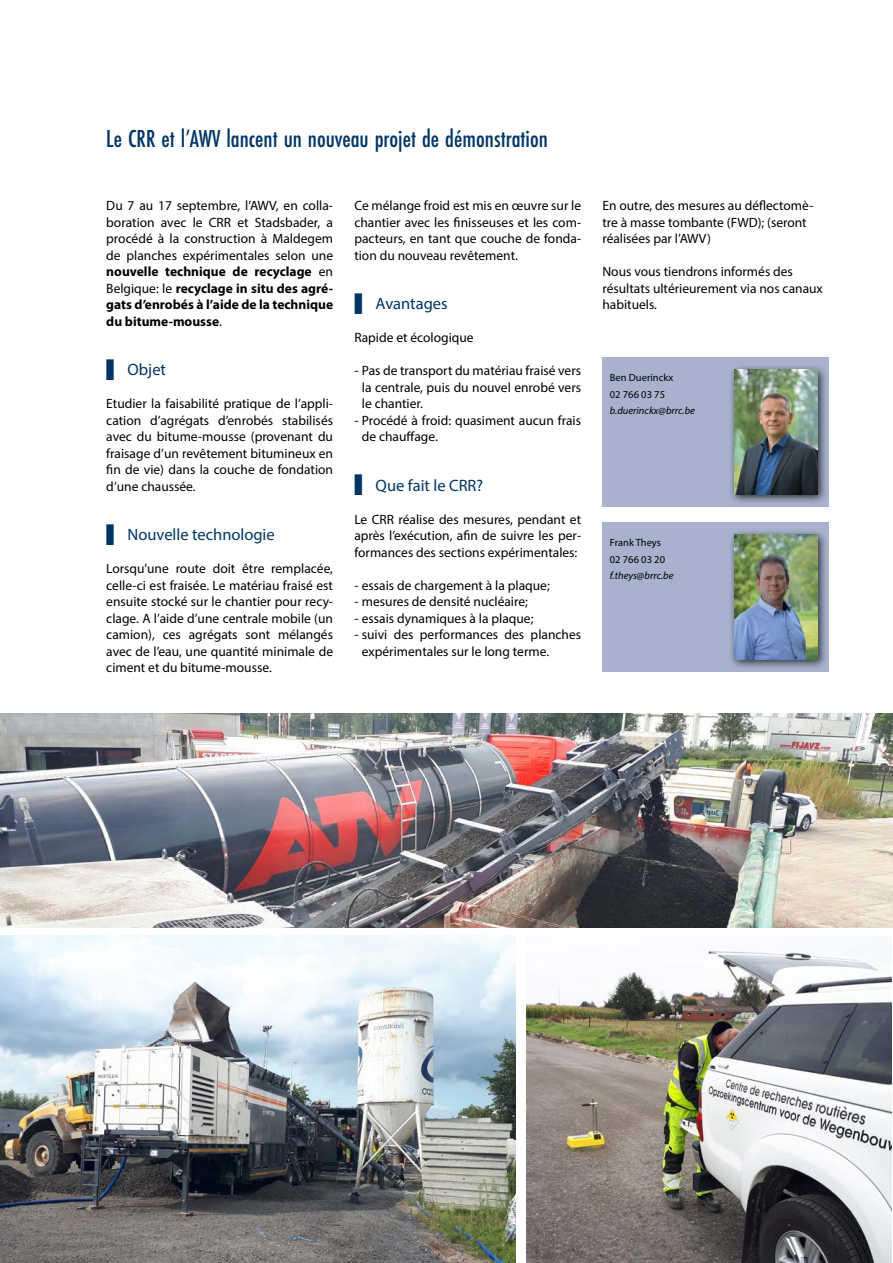
<style>
.page{position:relative;width:893px;height:1263px;background:#fff}
.page>*{position:absolute;margin:0;border:0;box-sizing:border-box;transform-origin:0 0}
.h1_blue{font:500 25.5px "Futura PT Cond";color:#003565}
.t1{font:16.5px "Myriad Pro";color:#003565}
.t2{font:13.5px/16.5px "Myriad Pro";color:#000;text-align:justify}
.t3{font:10.5px "Myriad Pro";color:#000}
.t4{font:italic 10.5px "Myriad Pro";color:#000}
.s1{font-weight:700}
</style>
<div class="page">
<img style="left:891px;top:987px;width:1px;height:276px">
<img style="left:527px;top:947px;width:364px;height:316px">
<img style="left:0;top:936px;width:516px;height:327px">
<img style="left:0;top:713px;width:893px;height:215px">
<div style="left:602px;top:357px;width:227px;height:150px;background:#a8b2ce"></div>
<div style="left:729px;top:364px;width:99px;height:141px;background:#000;opacity:.75"></div>
<img style="left:735px;top:370px;width:83px;height:125px">
<div style="left:602px;top:522px;width:227px;height:150px;background:#a8b2ce"></div>
<div style="left:729px;top:529px;width:99px;height:141px;background:#000;opacity:.75"></div>
<img style="left:735px;top:535px;width:83px;height:125px">
<p class="h1_blue" style="left:106px;top:124px;width:443px">Le CRR et l’AWV lancent un nouveau projet de démonstration</p>
<p class="t2" style="left:106px;top:197px;width:228px">Du 7 au 17 septembre, l’AWV, en colla&shy;boration avec le CRR et Stadsbader, a procédé à la construction à Maldegem de planches expérimentales selon une <span class="s1">nouvelle technique de recyclage</span> en Belgique: le <span class="s1">recyclage in situ des agré&shy;gats d’enrobés à l’aide de la technique du bitume-mousse</span>.</p>
<p class="t1" style="left:106px;top:359px;width:61px">■ Objet</p>
<p class="t2" style="left:106px;top:395px;width:228px">Etudier la faisabilité pratique de l’appli&shy;cation d’agrégats d’enrobés stabilisés avec du bitume-mousse (provenant du fraisage d’un revêtement bitumineux en fin de vie) dans la couche de fondation d’une chaussée.</p>
<p class="t1" style="left:106px;top:524px;width:170px">■ Nouvelle technologie</p>
<p class="t2" style="left:106px;top:560px;width:228px">Lorsqu’une route doit être remplacée, celle-ci est fraisée. Le matériau fraisé est ensuite stocké sur le chantier pour recy&shy;clage. A l’aide d’une centrale mobile (un camion), ces agrégats sont mélangés avec de l’eau, une quantité minimale de ciment et du bitume-mousse.</p>
<p class="t2" style="left:354px;top:197px;width:228px">Ce mélange froid est mis en œuvre sur le chantier avec les finisseuses et les com&shy;pacteurs, en tant que couche de fonda&shy;tion du nouveau revêtement.</p>
<p class="t1" style="left:354px;top:293px;width:95px">■ Avantages</p>
<p class="t2" style="left:354px;top:329px;width:121px">Rapide et écologique</p>
<p class="t2" style="left:362px;top:362px;width:221px;text-indent:-8px">- Pas de transport du matériau fraisé vers la centrale, puis du nouvel enrobé vers le chantier.</p>
<p class="t2" style="left:362px;top:412px;width:221px;text-indent:-8px">- Procédé à froid: quasiment aucun frais de chauffage.</p>
<p class="t1" style="left:354px;top:475px;width:130px">■ Que fait le CRR?</p>
<p class="t2" style="left:354px;top:511px;width:228px">Le CRR réalise des mesures, pendant et après l’exécution, afin de suivre les per&shy;formances des sections expérimentales:</p>
<p class="t2" style="left:354px;top:577px;width:197px">- essais de chargement à la plaque;</p>
<p class="t2" style="left:354px;top:593px;width:175px">- mesures de densité nucléaire;</p>
<p class="t2" style="left:354px;top:610px;width:181px">- essais dynamiques à la plaque;</p>
<p class="t2" style="left:362px;top:626px;width:221px;text-indent:-8px">- suivi des performances des planches expérimentales sur le long terme.</p>
<p class="t2" style="left:602px;top:197px;width:213px;text-align:left">En outre, des mesures au déflectomè&shy;tre à masse tombante (FWD); (seront réalisées par l’AWV)</p>
<p class="t2" style="left:602px;top:263px;width:222px;text-align:left">Nous vous tiendrons informés des résultats ultérieurement via nos canaux habituels.</p>
<p class="t3" style="left:610px;top:371px;width:65px">Ben Duerinckx</p>
<p class="t3" style="left:610px;top:388px;width:57px">02 766 03 75</p>
<p class="t4" style="left:610px;top:404px;width:87px">b.duerinckx@brrc.be</p>
<p class="t3" style="left:610px;top:536px;width:53px">Frank Theys</p>
<p class="t3" style="left:610px;top:553px;width:57px">02 766 03 20</p>
<p class="t4" style="left:610px;top:569px;width:65px">f.theys@brrc.be</p>
</div>
